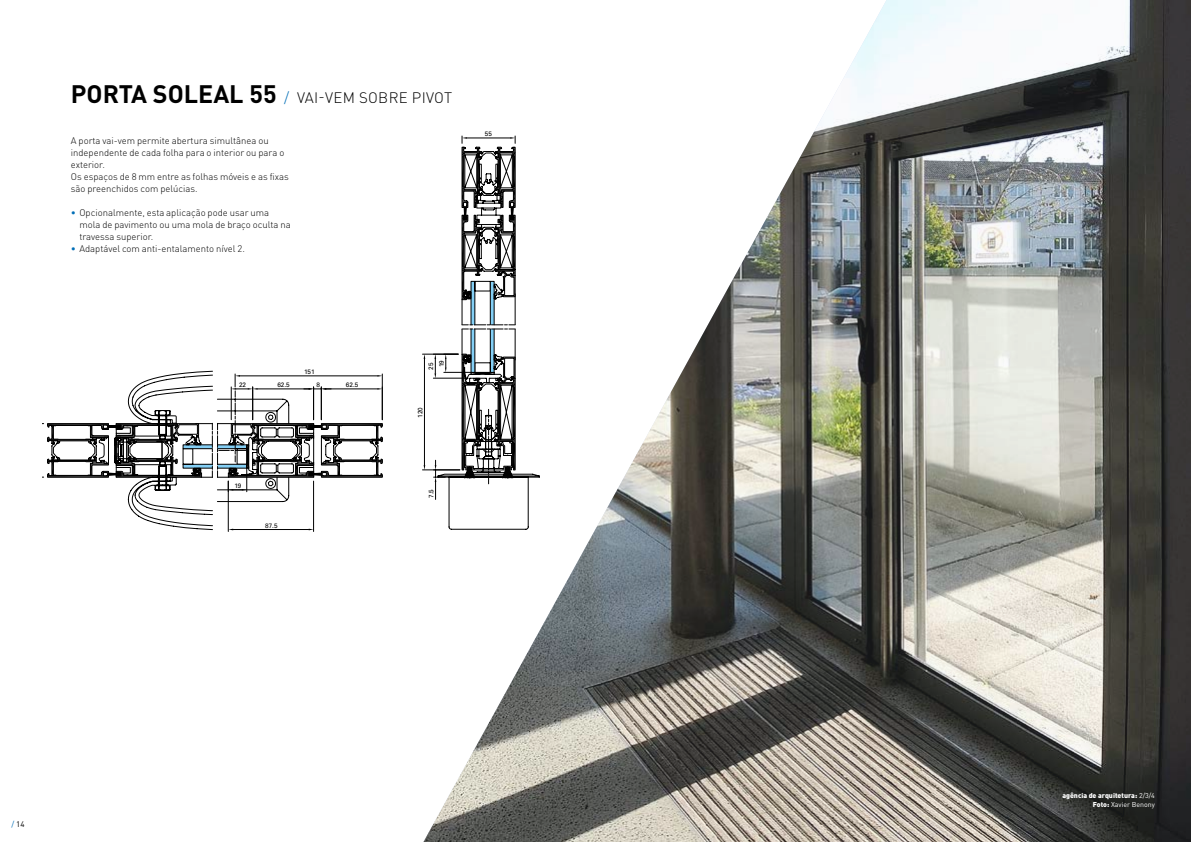
<style>
.page{position:relative;width:1191px;height:842px;background:#fff}
.page>*{position:absolute;margin:0;border:0;box-sizing:border-box;transform-origin:0 0}
.t1{font:300 15px "DIN Pro";letter-spacing:.02em;color:#000}
.t2{font:300 9.5px/12px "DIN Pro";color:#000}
.t3{font:8px "DIN Pro";color:#000}
.t4{font:900 7px/9px "DIN Pro";color:#fff;text-align:right}
.t5{font:6.4px "Univers";letter-spacing:.005em;color:#000}
.s1{font-weight:700;font-size:25px}
.s2{color:#006eb7}
.s3{font-weight:400}
</style>
<div class="page">
<svg style="left:128px;top:371px;width:255px;height:159px"></svg>
<hr style="left:228px;top:481px;width:1px;height:50px;background:#000">
<hr style="left:313px;top:481px;width:1px;height:50px;background:#000">
<hr style="left:233px;top:529px;width:76px;height:1px;background:#000">
<hr style="left:382px;top:387px;width:1px;height:33px;background:#000">
<svg style="left:43px;top:374px;width:339px;height:128px"></svg>
<hr style="left:43px;top:428px;width:1px;height:44px;background:#000">
<img style="left:423px;top:0;width:768px;height:842px">
<h1 class="t1" style="left:71px;top:86px;width:383px"><span class="s1">PORTA SOLEAL 55</span> <span class="s2">/</span> VAI-VEM SOBRE PIVOT</h1>
<p class="t2" style="left:71px;top:133px;width:219px">A porta vai-vem permite abertura simultânea ou independente de cada folha para o interior ou para o exterior.<br>Os espaços de 8 mm entre as folhas móveis e as fixas são preenchidos com pelúcias.</p>
<p class="t2" style="left:79px;top:205px;width:213px;text-indent:-9px"><span class="s2">•</span> Opcionalmente, esta aplicação pode usar uma mola de pavimento ou uma mola de braço oculta na travessa superior.</p>
<p class="t2" style="left:71px;top:241px;width:175px"><span class="s2">•</span> Adaptável com anti-entalamento nível 2.</p>
<p class="t5" style="left:485px;top:130px;width:9px">55</p>
<p class="t5" style="left:304px;top:368px;width:12px">151</p>
<p class="t5" style="left:239px;top:381px;width:9px">22</p>
<p class="t5" style="left:277px;top:381px;width:14px">62.5</p>
<p class="t5" style="left:316px;top:381px;width:5px">8</p>
<p class="t5" style="left:346px;top:381px;width:14px">62.5</p>
<p class="t5" style="left:234px;top:481px;width:9px">19</p>
<p class="t5" style="left:265px;top:521px;width:14px">87.5</p>
<p class="t5" style="left:437px;top:367px;width:9px;rotate:-90deg">19</p>
<p class="t5" style="left:427px;top:370px;width:9px;rotate:-90deg">25</p>
<p class="t5" style="left:416px;top:418px;width:12px;rotate:-90deg">120</p>
<p class="t5" style="left:427px;top:498px;width:10px;rotate:-90deg">7.5</p>
<p class="t3" style="left:11px;top:818px;width:15px"><span class="s2">/</span> 14</p>
<p class="t4" style="left:1062px;top:790px;width:94px">agência de arquitetura: <span class="s3">2/3/4<br></span>Foto: <span class="s3">Xavier Benony</span></p>
</div>
